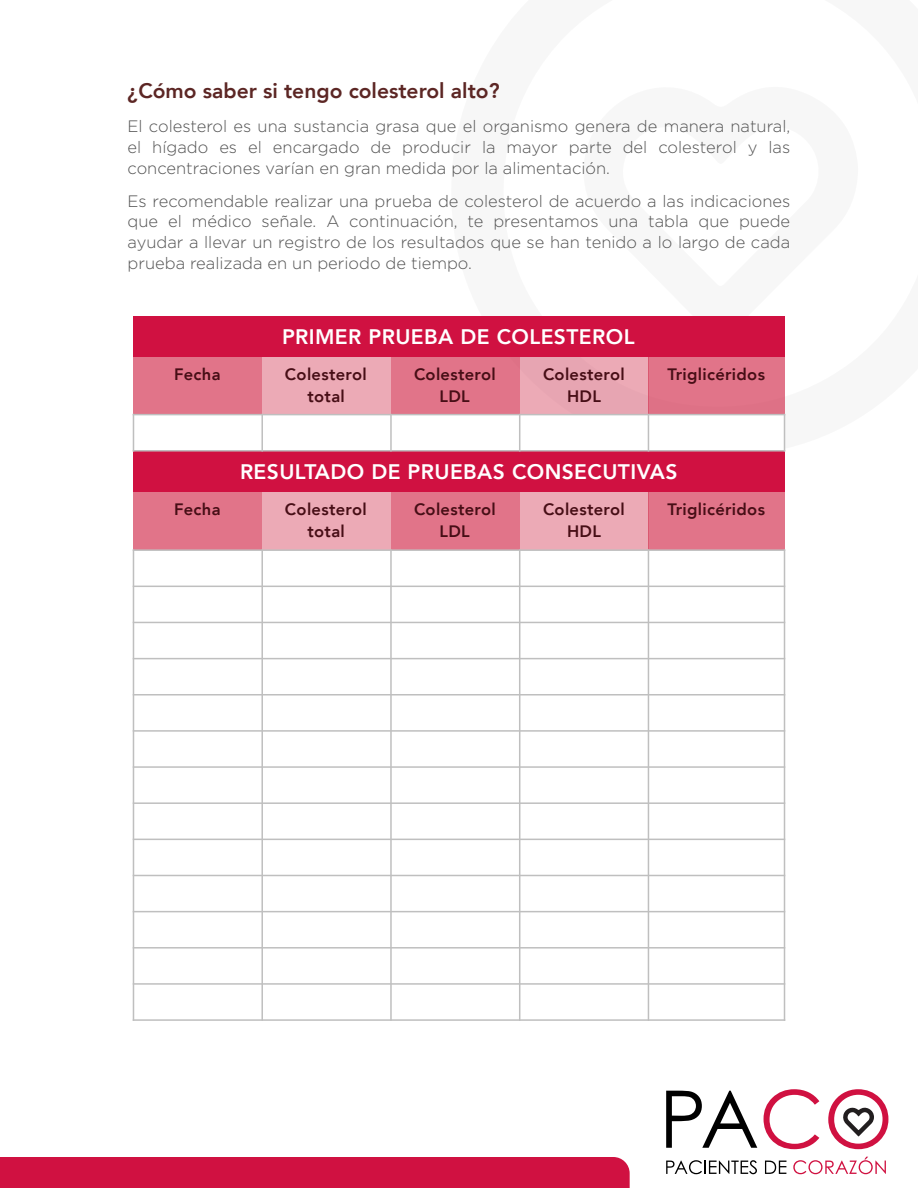
<style>
.page{position:relative;width:918px;height:1188px;background:#fff}
.page>*{position:absolute;margin:0;border:0;box-sizing:border-box;transform-origin:0 0}
.t1{font:800 21px "Avenir";letter-spacing:.02em;color:#fff}
.t2{font:800 21px "Avenir";color:#5c2624}
.t3{font:300 16.5px/21px "Gotham";color:#535353}
.t4{font:800 16.5px/22.5px "Avenir";letter-spacing:.02em;color:#470e16;text-align:center}
</style>
<div class="page">
<div style="left:133px;top:316px;width:652px;height:41px;background:#d01141"></div>
<div style="left:133px;top:357px;width:129px;height:58px;background:#e17489"></div>
<div style="left:262px;top:357px;width:129px;height:58px;background:#ecaab6"></div>
<div style="left:391px;top:357px;width:129px;height:58px;background:#e17489"></div>
<div style="left:520px;top:357px;width:128px;height:58px;background:#e7a5b2"></div>
<div style="left:648px;top:357px;width:137px;height:58px;background:#e17489"></div>
<div style="left:133px;top:451px;width:652px;height:41px;background:#d01141"></div>
<div style="left:133px;top:492px;width:129px;height:58px;background:#e17489"></div>
<div style="left:262px;top:492px;width:129px;height:58px;background:#ecaab6"></div>
<div style="left:391px;top:492px;width:129px;height:58px;background:#e17489"></div>
<div style="left:520px;top:492px;width:128px;height:58px;background:#ecaab6"></div>
<div style="left:648px;top:492px;width:137px;height:58px;background:#e17489"></div>
<hr style="left:261px;top:414px;width:2px;height:38px;background:#bfbfbf">
<hr style="left:261px;top:549px;width:2px;height:472px;background:#bfbfbf">
<hr style="left:390px;top:414px;width:2px;height:38px;background:#bfbfbf">
<hr style="left:390px;top:549px;width:2px;height:472px;background:#bfbfbf">
<hr style="left:519px;top:414px;width:1px;height:38px;background:#bfbfbf">
<hr style="left:519px;top:549px;width:1px;height:472px;background:#bfbfbf">
<hr style="left:648px;top:414px;width:1px;height:38px;background:#bfbfbf">
<hr style="left:648px;top:549px;width:1px;height:472px;background:#bfbfbf">
<hr style="left:133px;top:414px;width:652px;height:1px;background:#bfbfbf">
<hr style="left:133px;top:450px;width:652px;height:2px;background:#bfbfbf">
<hr style="left:133px;top:549px;width:652px;height:2px;background:#bfbfbf">
<hr style="left:133px;top:586px;width:652px;height:1px;background:#bfbfbf">
<hr style="left:133px;top:622px;width:652px;height:1px;background:#bfbfbf">
<hr style="left:133px;top:658px;width:652px;height:1px;background:#bfbfbf">
<hr style="left:133px;top:694px;width:652px;height:2px;background:#bfbfbf">
<hr style="left:133px;top:730px;width:652px;height:2px;background:#bfbfbf">
<hr style="left:133px;top:766px;width:652px;height:2px;background:#bfbfbf">
<hr style="left:133px;top:802px;width:652px;height:2px;background:#bfbfbf">
<hr style="left:133px;top:839px;width:652px;height:1px;background:#bfbfbf">
<hr style="left:133px;top:875px;width:652px;height:1px;background:#bfbfbf">
<hr style="left:133px;top:911px;width:652px;height:1px;background:#bfbfbf">
<hr style="left:133px;top:947px;width:652px;height:2px;background:#bfbfbf">
<hr style="left:133px;top:983px;width:652px;height:2px;background:#bfbfbf">
<hr style="left:133px;top:414px;width:1px;height:38px;background:#bfbfbf">
<hr style="left:133px;top:549px;width:1px;height:472px;background:#bfbfbf">
<hr style="left:784px;top:414px;width:1px;height:38px;background:#bfbfbf">
<hr style="left:784px;top:549px;width:1px;height:472px;background:#bfbfbf">
<hr style="left:133px;top:1019px;width:652px;height:2px;background:#bfbfbf">
<svg style="left:666px;top:1091px;width:91px;height:57px"></svg>
<svg style="left:764px;top:1089px;width:55px;height:60px"></svg>
<svg style="left:666px;top:1160px;width:91px;height:14px"></svg>
<svg style="left:765px;top:1161px;width:21px;height:13px"></svg>
<svg style="left:793px;top:1157px;width:93px;height:17px"></svg>
<svg style="left:828px;top:1089px;width:60px;height:60px"></svg>
<div style="left:0;top:1157px;width:630px;height:31px;background:#d01141"></div>
<p class="t2" style="left:128px;top:74px;width:374px">¿Cómo saber si tengo colesterol alto?</p>
<p class="t3" style="left:128px;top:115px;width:664px;text-align:justify">El colesterol es una sustancia grasa que el organismo genera de manera natural, el hígado es el encargado de producir la mayor parte del colesterol y las concentraciones varían en gran medida por la alimentación.</p>
<p class="t3" style="left:128px;top:191px;width:664px;line-height:19.5px">Es recomendable realizar una prueba de colesterol de acuerdo a las indicaciones que el médico señale. A continuación, te presentamos una tabla que puede</p>
<p class="t3" style="left:128px;top:231px;width:664px">ayudar a llevar un registro de los resultados que se han tenido a lo largo de cada prueba realizada en un periodo de tiempo.</p>
<p class="t1" style="left:282px;top:320px;width:354px">PRIMER PRUEBA DE COLESTEROL</p>
<p class="t4" style="left:174px;top:363px;width:48px">Fecha</p>
<p class="t4" style="left:285px;top:363px;width:83px">Colesterol total</p>
<p class="t4" style="left:414px;top:363px;width:83px">Colesterol<br>LDL</p>
<p class="t4" style="left:543px;top:363px;width:83px">Colesterol<br>HDL</p>
<p class="t4" style="left:668px;top:363px;width:99px">Triglicéridos</p>
<p class="t1" style="left:240px;top:455px;width:439px">RESULTADO DE PRUEBAS CONSECUTIVAS</p>
<p class="t4" style="left:174px;top:498px;width:48px">Fecha</p>
<p class="t4" style="left:285px;top:498px;width:83px">Colesterol total</p>
<p class="t4" style="left:414px;top:498px;width:83px">Colesterol<br>LDL</p>
<p class="t4" style="left:543px;top:498px;width:83px">Colesterol<br>HDL</p>
<p class="t4" style="left:668px;top:498px;width:99px">Triglicéridos</p>
</div>
